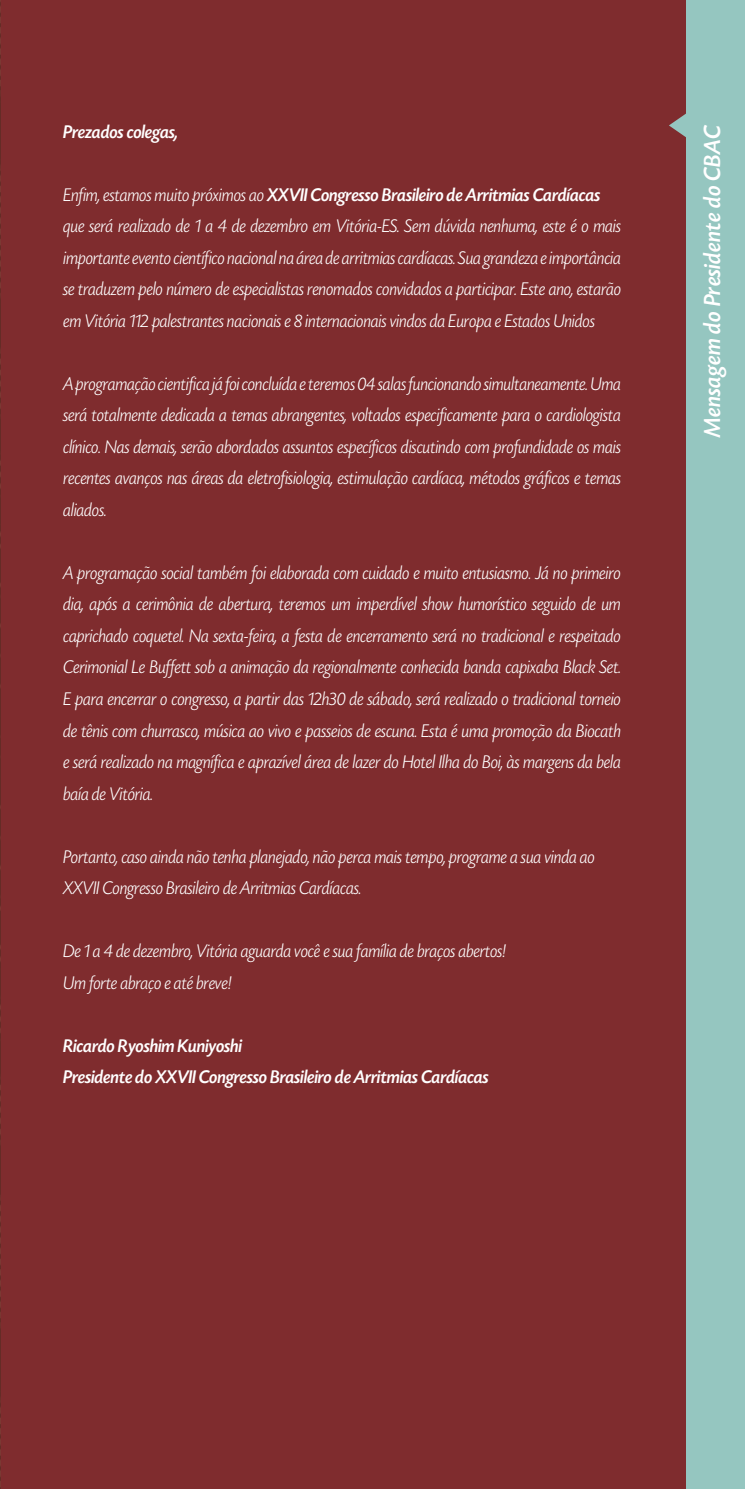
<style>
.page{position:relative;width:745px;height:1489px;background:#fff}
.page>*{position:absolute;margin:0;border:0;box-sizing:border-box;transform-origin:0 0}
.t1{font:italic 500 24.5px "Today SHOP";letter-spacing:.025em;color:#fff}
.t2{font:italic 300 19.25px/31.5px "Today SHOP";color:#fff}
.t3{font:italic 500 19.25px/31.5px "Today SHOP";color:#fff}
.s1{font-weight:500}
</style>
<div class="page">
<div style="left:1px;top:0;width:743px;height:1488px;background:#7f2c2e"></div>
<div style="left:685px;top:0;width:59px;height:1488px;background:#95c6c0"></div>
<svg style="left:669px;top:113px;width:17px;height:25px"></svg>
<img style="left:0;top:0;width:1px;height:1488px">
<p class="t3" style="left:63px;top:116px;width:116px">Prezados colegas,</p>
<p class="t2" style="left:63px;top:179px;width:559px">Enfim, estamos muito próximos ao <span class="s1">XXVII Congresso Brasileiro de Arritmias Cardíacas </span>que será realizado de 1 a 4 de dezembro em Vitória-ES. Sem dúvida nenhuma, este é o mais importante evento científico nacional na área de arritmias cardíacas. Sua grandeza e importância se traduzem pelo número de especialistas renomados convidados a participar. Este ano, estarão em Vitória 112 palestrantes nacionais e 8 internacionais vindos da Europa e Estados Unidos</p>
<p class="t2" style="left:63px;top:368px;width:559px;text-align:justify">A programação cientifica já foi concluída e teremos 04 salas funcionando simultaneamente. Uma será totalmente dedicada a temas abrangentes, voltados especificamente para o cardiologista clínico. Nas demais, serão abordados assuntos específicos discutindo com profundidade os mais recentes avanços nas áreas da eletrofisiologia, estimulação cardíaca, métodos gráficos e temas aliados.</p>
<p class="t2" style="left:63px;top:557px;width:559px;text-align:justify">A programação social também foi elaborada com cuidado e muito entusiasmo. Já no primeiro dia, após a cerimônia de abertura, teremos um imperdível show humorístico seguido de um caprichado coquetel. Na sexta-feira, a festa de encerramento será no tradicional e respeitado Cerimonial Le Buffett sob a animação da regionalmente conhecida banda capixaba Black Set.<br>E para encerrar o congresso, a partir das 12h30 de sábado, será realizado o tradicional torneio de tênis com churrasco, música ao vivo e passeios de escuna. Esta é uma promoção da Biocath e será realizado na magnífica e aprazível área de lazer do Hotel Ilha do Boi, às margens da bela baía de Vitória.</p>
<p class="t2" style="left:63px;top:841px;width:532px">Portanto, caso ainda não tenha planejado, não perca mais tempo, programe a sua vinda ao<br>XXVII Congresso Brasileiro de Arritmias Cardíacas.</p>
<p class="t2" style="left:63px;top:935px;width:444px">De 1 a 4 de dezembro, Vitória aguarda você e sua família de braços abertos!<br>Um forte abraço e até breve!</p>
<p class="t3" style="left:63px;top:1030px;width:427px">Ricardo Ryoshim Kuniyoshi<br>Presidente do XXVII Congresso Brasileiro de Arritmias Cardíacas</p>
<p class="t1" style="left:699px;top:436px;width:314px;rotate:-90deg">Mensagem do Presidente do CBAC</p>
</div>
